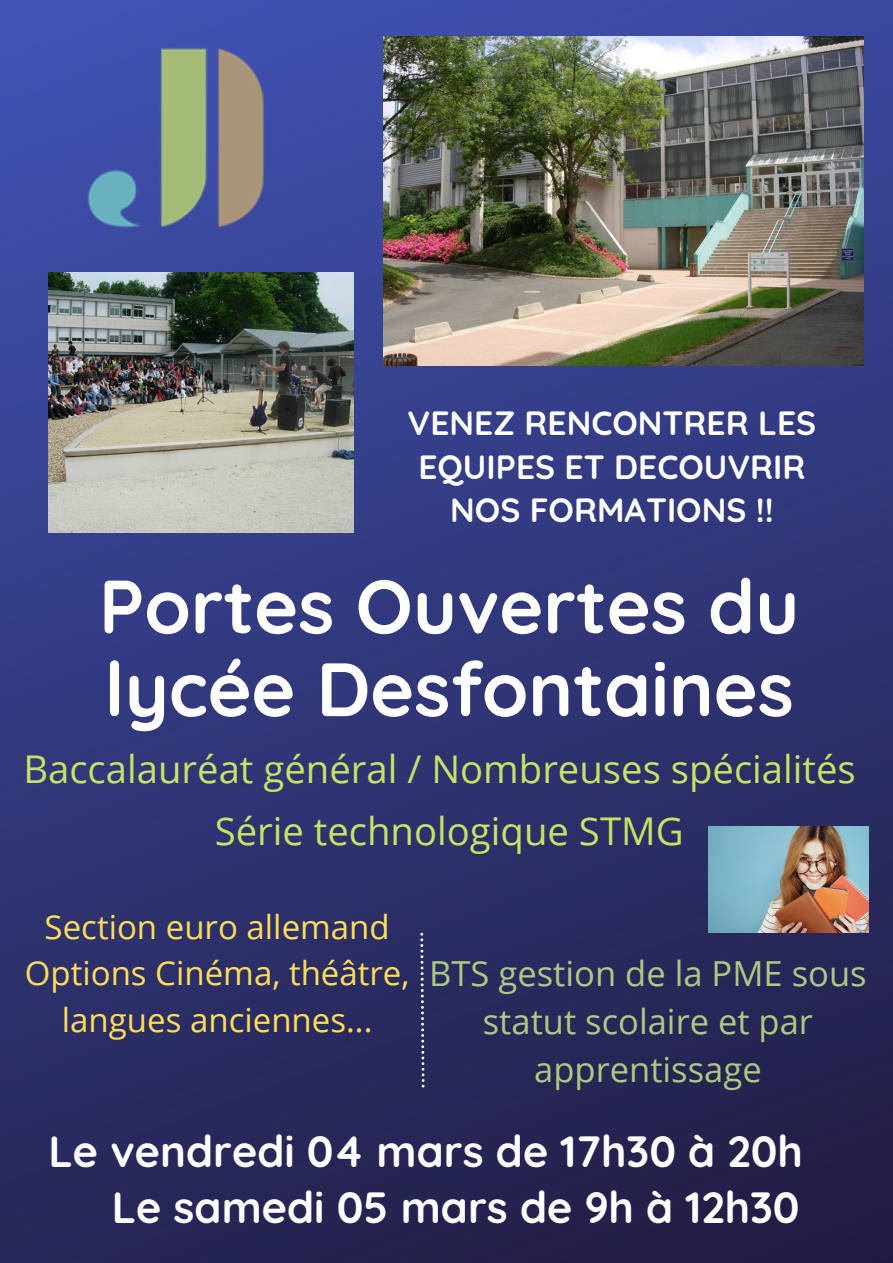
<style>
.page{position:relative;width:893px;height:1263px;background:#fff}
.page>*{position:absolute;margin:0;border:0;box-sizing:border-box;transform-origin:0 0}
.t1{font:700 75.45px/82.7px "Quicksand";color:#fff}
.t2{font:700 43.5px "Quicksand";color:#fff}
.t3{font:38.25px "Open Sans";color:#c9e265}
.t4{font:34.5px/47.8px "Open Sans";color:#b0c981;text-align:center}
.t5{font:700 33.53px "Quicksand";color:#fff}
.t6{font:33px/46.1px "Open Sans";color:#ffde59;text-align:center}
</style>
<div class="page">
<img style="left:0;top:0;width:893px;height:1263px">
<img style="left:384px;top:37px;width:479px;height:328px">
<img style="left:49px;top:37px;width:283px;height:234px">
<img style="left:49px;top:272px;width:304px;height:261px">
<svg style="left:420px;top:933px;width:4px;height:154px"></svg>
<img style="left:708px;top:826px;width:160px;height:107px">
<p class="t5" style="left:408px;top:402px;width:410px">VENEZ RENCONTRER LES</p>
<p class="t5" style="left:418px;top:445px;width:388px">EQUIPES ET DECOUVRIR</p>
<p class="t5" style="left:450px;top:488px;width:325px">NOS FORMATIONS !!</p>
<p class="t1" style="left:99px;top:564px;width:702px">Portes Ouvertes du lycée Desfontaines</p>
<p class="t3" style="left:23px;top:742px;width:834px">Baccalauréat général / Nombreuses spécialités</p>
<p class="t3" style="left:215px;top:804px;width:470px">Série technologique STMG</p>
<p class="t6" style="left:45px;top:903px;width:346px">Section euro allemand</p>
<p class="t6" style="left:25px;top:949px;width:386px">Options Cinéma, théâtre, langues anciennes...</p>
<p class="t4" style="left:429px;top:948px;width:439px">BTS gestion de la PME sous statut scolaire et par apprentissage</p>
<p class="t2" style="left:49px;top:1123px;width:756px">Le vendredi 04 mars de 17h30 à 20h</p>
<p class="t2" style="left:112px;top:1179px;width:689px">Le samedi 05 mars de 9h à 12h30</p>
</div>
